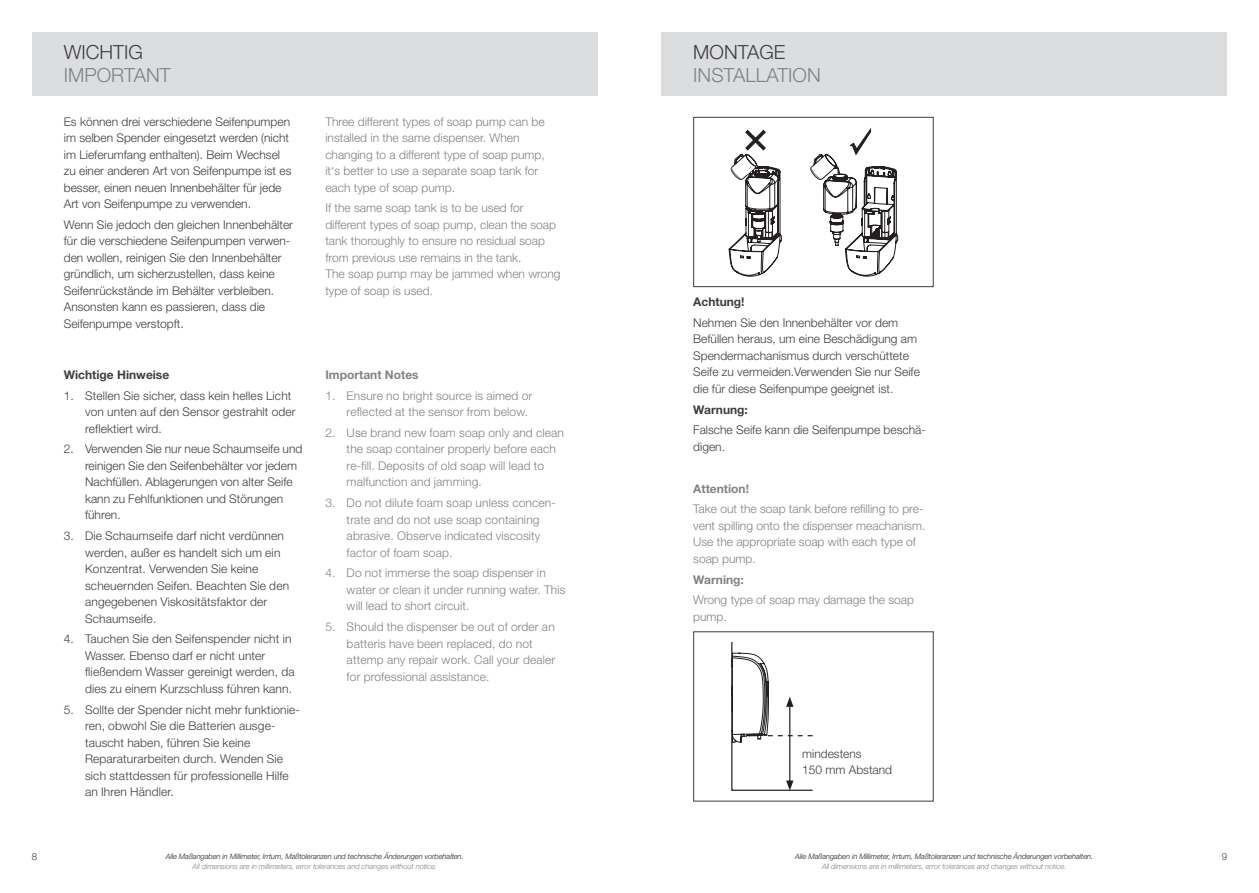
<style>
.page{position:relative;width:1259px;height:893px;background:#fff}
.page>*{position:absolute;margin:0;border:0;box-sizing:border-box;transform-origin:0 0}
.t1{font:300 19.5px "Helvetica Neue LT Pro";color:#808285}
.t2{font:300 19.5px "Helvetica Neue LT Pro";color:#3e3e3f}
.t3{font:300 12px/16.5px "Helvetica Neue LT Pro";color:#3e3e3f}
.t4{font:300 12px/16.5px "Helvetica Neue LT Pro";color:#808285}
.t5{font:700 12px "Helvetica Neue LT Pro";color:#3e3e3f}
.t6{font:700 12px "Helvetica Neue LT Pro";color:#808285}
.t7{font:300 9.75px "Helvetica Neue LT Pro";color:#3e3e3f}
.t8{font:italic 300 7.5px "Helvetica Neue LT Pro";letter-spacing:-.01em;color:#231f20}
.t9{font:italic 300 7.5px "Helvetica Neue LT Pro";letter-spacing:-.01em;color:#808285}
</style>
<div class="page">
<div style="left:32px;top:32px;width:565px;height:64px;background:#dcdddf"></div>
<div style="left:661px;top:32px;width:566px;height:64px;background:#dcdddf"></div>
<svg style="left:728px;top:130px;width:54px;height:147px"></svg>
<svg style="left:810px;top:128px;width:88px;height:149px"></svg>
<div style="left:693px;top:117px;width:240px;height:170px;border:1px solid #3e3e3f"></div>
<svg style="left:731px;top:642px;width:82px;height:149px"></svg>
<div style="left:798px;top:746px;width:97px;height:32px;background:#fff"></div>
<div style="left:693px;top:631px;width:240px;height:170px;border:1px solid #3e3e3f"></div>
<h1 class="t2" style="left:64px;top:41px;width:81px">WICHTIG</h1>
<h1 class="t1" style="left:64px;top:63px;width:108px">IMPORTANT</h1>
<p class="t3" style="left:64px;top:113px;width:229px">Es können drei verschiedene Seifenpumpen im selben Spender eingesetzt werden (nicht im Lieferumfang enthalten). Beim Wechsel zu einer anderen Art von Seifenpumpe ist es besser, einen neuen Innenbehälter für jede Art von Seifenpumpe zu verwenden.</p>
<p class="t3" style="left:64px;top:216px;width:231px">Wenn Sie jedoch den gleichen Innenbehälter für die verschiedene Seifenpumpen verwen&shy;den wollen, reinigen Sie den Innenbehälter gründlich, um sicherzustellen, dass keine Seifenrückstände im Behälter verbleiben.<br>Ansonsten kann es passieren, dass die Seifenpumpe verstopft.</p>
<p class="t5" style="left:64px;top:367px;width:107px">Wichtige Hinweise</p>
<p class="t3" style="left:85px;top:387px;width:212px;text-indent:-21px">1. Stellen Sie sicher, dass kein helles Licht von unten auf den Sensor gestrahlt oder reflektiert wird.</p>
<p class="t3" style="left:85px;top:441px;width:219px;text-indent:-21px">2. Verwenden Sie nur neue Schaumseife und reinigen Sie den Seifenbehälter vor jedem Nachfüllen. Ablagerungen von alter Seife kann zu Fehlfunktionen und Störungen führen.</p>
<p class="t3" style="left:85px;top:527px;width:206px;text-indent:-21px">3. Die Schaumseife darf nicht verdünnen werden, außer es handelt sich um ein<br>Konzentrat. Verwenden Sie keine scheuernden Seifen. Beachten Sie den angegebenen Viskositätsfaktor der<br>Schaumseife.</p>
<p class="t3" style="left:85px;top:631px;width:211px;text-indent:-21px">4. Tauchen Sie den Seifenspender nicht in Wasser. Ebenso darf er nicht unter fließendem Wasser gereinigt werden, da dies zu einem Kurzschluss führen kann.</p>
<p class="t3" style="left:85px;top:701px;width:216px;text-indent:-21px">5. Sollte der Spender nicht mehr funktionie&shy;ren, obwohl Sie die Batterien ausge&shy;tauscht haben, führen Sie keine Reparaturarbeiten durch. Wenden Sie sich stattdessen für professionelle Hilfe an Ihren Händler.</p>
<p class="t4" style="left:325px;top:113px;width:221px">Three different types of soap pump can be installed in the same dispenser. When changing to a different type of soap pump, it‘s better to use a separate soap tank for each type of soap pump.</p>
<p class="t4" style="left:325px;top:199px;width:237px">If the same soap tank is to be used for different types of soap pump, clean the soap tank thoroughly to ensure no residual soap from previous use remains in the tank.<br>The soap pump may be jammed when wrong type of soap is used.</p>
<p class="t6" style="left:325px;top:367px;width:95px">Important Notes</p>
<p class="t4" style="left:347px;top:387px;width:187px;text-indent:-21px">1. Ensure no bright source is aimed or reflected at the sensor from below.</p>
<p class="t4" style="left:347px;top:424px;width:219px;text-indent:-21px">2. Use brand new foam soap only and clean the soap container properly before each re-fill. Deposits of old soap will lead to malfunction and jamming.</p>
<p class="t4" style="left:347px;top:494px;width:211px;text-indent:-21px">3. Do not dilute foam soap unless concen&shy;trate and do not use soap containing abrasive. Observe indicated viscosity factor of foam soap.</p>
<p class="t4" style="left:347px;top:565px;width:220px;text-indent:-21px">4. Do not immerse the soap dispenser in water or clean it under running water. This will lead to short circuit.</p>
<p class="t4" style="left:347px;top:618px;width:210px;text-indent:-21px">5. Should the dispenser be out of order an batteris have been replaced, do not attemp any repair work. Call your dealer for professional assistance.</p>
<h1 class="t2" style="left:693px;top:41px;width:94px">MONTAGE</h1>
<h1 class="t1" style="left:693px;top:63px;width:129px">INSTALLATION</h1>
<p class="t5" style="left:693px;top:294px;width:53px">Achtung!</p>
<p class="t3" style="left:693px;top:314px;width:228px">Nehmen Sie den Innenbehälter vor dem Befüllen heraus, um eine Beschädigung am Spendermachanismus durch verschüttete Seife zu vermeiden.Verwenden Sie nur Seife die für diese Seifenpumpe geeignet ist.</p>
<p class="t5" style="left:693px;top:402px;width:56px">Warnung:</p>
<p class="t3" style="left:693px;top:422px;width:234px">Falsche Seife kann die Seifenpumpe beschä&shy;digen.</p>
<p class="t6" style="left:693px;top:481px;width:57px">Attention!</p>
<p class="t4" style="left:693px;top:500px;width:234px">Take out the soap tank before refilling to pre&shy;vent spilling onto the dispenser meachanism.<br>Use the appropriate soap with each type of soap pump.</p>
<p class="t6" style="left:693px;top:572px;width:52px">Warning:</p>
<p class="t4" style="left:693px;top:591px;width:222px">Wrong type of soap may damage the soap pump.</p>
<p class="t3" style="left:802px;top:745px;width:92px">mindestens<br>150 mm Abstand</p>
<p class="t8" style="left:166px;top:851px;width:299px">Alle Maßangaben in Millimeter, Irrtum, Maßtoleranzen und technische Änderungen vorbehalten.</p>
<p class="t9" style="left:192px;top:862px;width:246px">All dimensions are in millimeters, error tolerances and changes without notice.</p>
<p class="t8" style="left:795px;top:851px;width:299px">Alle Maßangaben in Millimeter, Irrtum, Maßtoleranzen und technische Änderungen vorbehalten.</p>
<p class="t9" style="left:822px;top:862px;width:246px">All dimensions are in millimeters, error tolerances and changes without notice.</p>
<p class="t7" style="left:32px;top:851px;width:7px">8</p>
<p class="t7" style="left:1221px;top:851px;width:7px">9</p>
</div>
